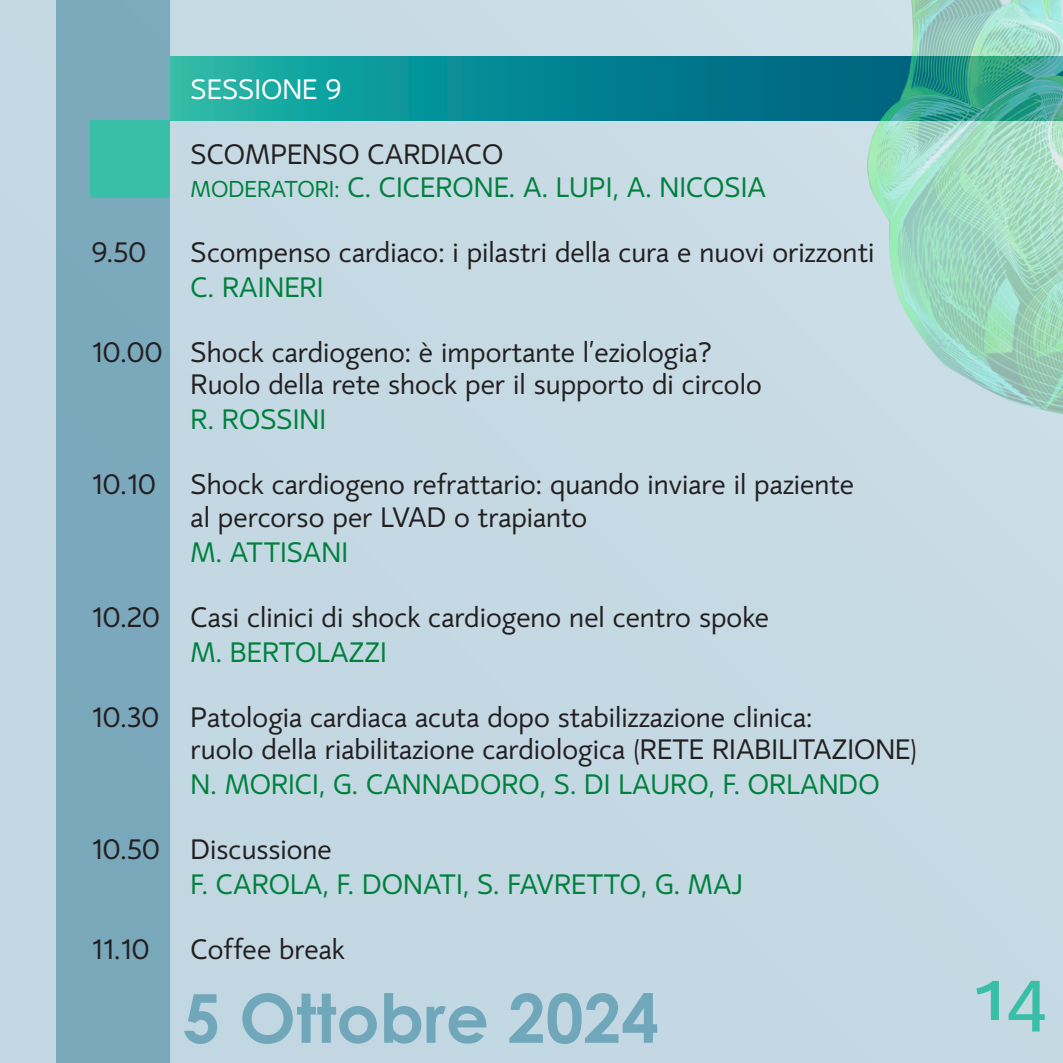
<style>
.page{position:relative;width:1063px;height:1063px;background:#c5d9e3}
.page>*{position:absolute;margin:0;border:0;box-sizing:border-box;transform-origin:0 0}
.t1{font:500 72.5px "Daxline Pro";color:#39bea7}
.t2{font:700 67.5px "Century Gothic";color:#70a7bb}
.t3{font:27.5px/32.5px "mirror 82";color:#231f20}
.t4{font:27.5px/32.5px "mirror 82";color:#00803d}
.t5{font:27.5px "mirror 82";color:#fff}
.s1{color:#231f20}
.s2{font-size:22.5px}
</style>
<div class="page">
<div style="left:57px;top:0;width:113px;height:1063px;background:#7ba8bc"></div>
<svg style="left:170px;top:57px;width:694px;height:63px;background:#098b94"></svg>
<img style="left:864px;top:0;width:199px;height:414px">
<div style="left:90px;top:120px;width:80px;height:78px;background:#39bea7"></div>
<p class="t5" style="left:91px;top:72px;width:29px">SESSI</p>
<p class="t5" style="left:261px;top:72px;width:82px">ONE 9</p>
<p class="t3" style="left:91px;top:138px;width:40px">Sco</p>
<p class="t3" style="left:245px;top:138px;width:141px">mpenso card</p>
<p class="t4" style="left:191px;top:138px;width:577px;text-indent:250px"><span class="s1">iaco<br></span><span class="s2">MODERATORI:</span> C. CICERONE. A. LUPI, A. NICOSIA</p>
<p class="t3" style="left:91px;top:236px;width:785px">9.50 Scompenso cardiaco: i pilastri della cura e nuovi orizzonti</p>
<p class="t4" style="left:191px;top:271px;width:130px">C. RAI NERI</p>
<p class="t3" style="left:191px;top:336px;width:573px;text-indent:-99px">10.00 Shock cardiogeno: è importante l’eziologia?<br>Ruolo della rete shock per il supporto di circolo</p>
<p class="t4" style="left:191px;top:403px;width:133px">R. ROSSI NI</p>
<p class="t3" style="left:191px;top:468px;width:665px;text-indent:-99px">10.10 Shock cardiogeno refrattario: quando inviare il paziente al percorso per LVAD o trapianto</p>
<p class="t4" style="left:191px;top:536px;width:155px">M. ATTISANI</p>
<p class="t3" style="left:91px;top:601px;width:679px">10.20 Casi clinici di shock cardiogeno nel centro spoke</p>
<p class="t4" style="left:191px;top:636px;width:193px">M. BERTOLAZZI</p>
<p class="t3" style="left:191px;top:701px;width:728px;text-indent:-99px">10.30 Patologia cardiaca acuta dopo stabilizzazione clinica:<br>ruolo della riabilitazione cardiologica (RETE RIABI LITAZIONE)</p>
<p class="t4" style="left:191px;top:768px;width:690px">N. MORICI , G. CANNADORO, S. DI LAURO, F. ORLANDO</p>
<p class="t3" style="left:91px;top:833px;width:242px">10.50 Discussione</p>
<p class="t4" style="left:191px;top:868px;width:554px">F. CAROLA, F. DONATI , S. FAVRETTO, G. MAJ</p>
<p class="t3" style="left:91px;top:933px;width:60px">11.10</p>
<p class="t3" style="left:191px;top:933px;width:155px">Coffee break</p>
<h2 class="t2" style="left:183px;top:976px;width:478px">5 Ottobre 2024</h2>
<h1 class="t1" style="left:974px;top:946px;width:75px">14</h1>
</div>
